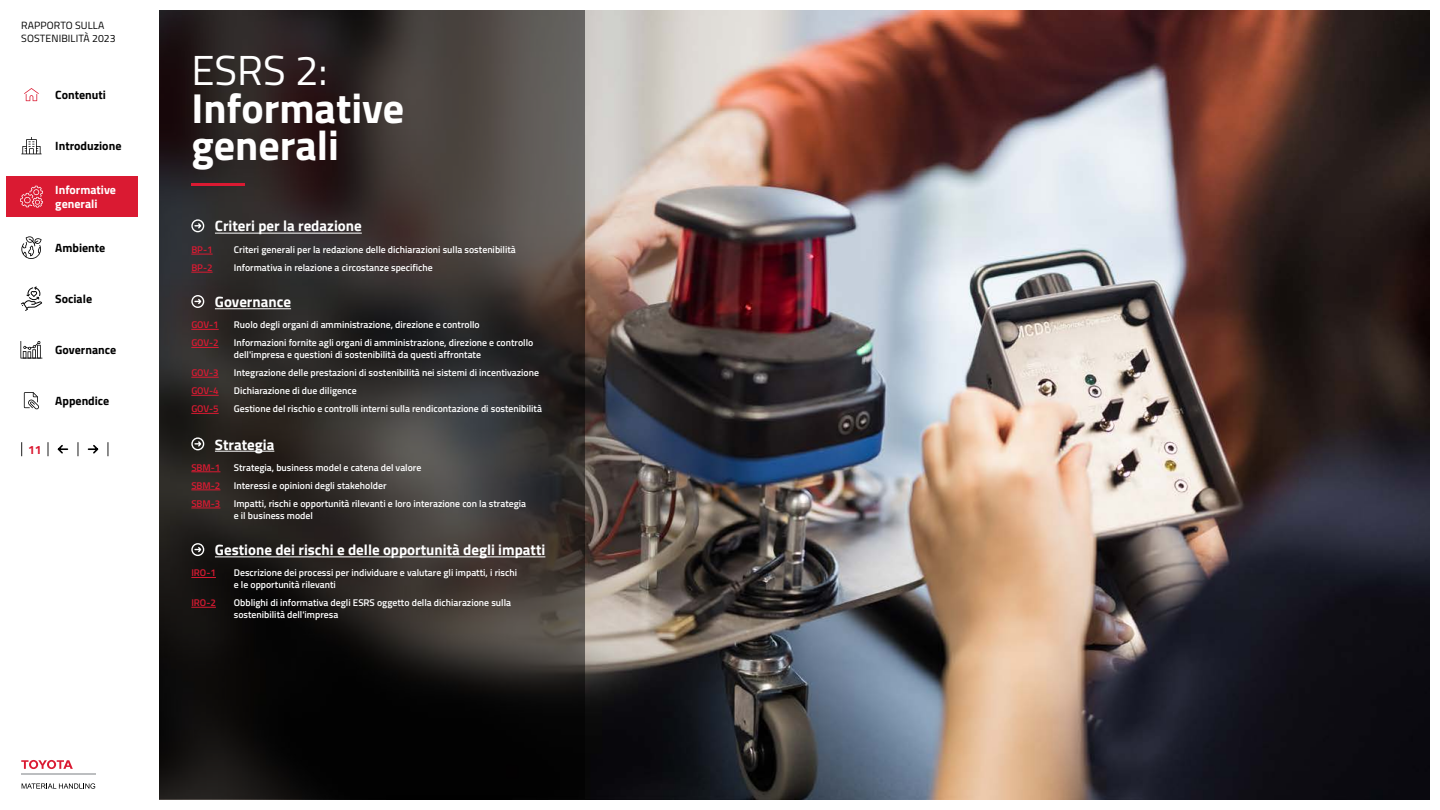
<style>
.page{position:relative;width:1440px;height:810px;background:#fff}
.page>*{position:absolute;margin:0;border:0;box-sizing:border-box;transform-origin:0 0}
.t1{font:700 42px/36.6px "Titillium";color:#fff}
.t2{font:42px "Titillium";color:#fff}
.t3{font:700 15px "Titillium";color:#fff}
.t4{font:700 12px "Titillium";color:#000}
.t5{font:700 12px/14.4px "Titillium";color:#fff}
.t6{font:700 12px "Titillium";color:#da1a32}
.t7{font:10.5px/12.6px "Titillium";letter-spacing:.01em;color:#000}
.t8{font:600 9.75px/11.7px "Titillium";color:#fff}
.t9{font:600 9.75px "Titillium";color:#da1a32}
</style>
<div class="page">
<img style="left:585px;top:11px;width:844px;height:788px">
<svg style="left:159px;top:11px;width:426px;height:788px;background:#2e2927"></svg>
<hr style="left:191px;top:183px;width:53px;height:2px;background:#da1a32">
<svg style="left:191px;top:254px;width:22px;height:1px"></svg>
<svg style="left:191px;top:272px;width:22px;height:1px"></svg>
<svg style="left:191px;top:329px;width:28px;height:1px"></svg>
<svg style="left:191px;top:347px;width:28px;height:1px"></svg>
<svg style="left:191px;top:377px;width:28px;height:1px"></svg>
<svg style="left:191px;top:395px;width:28px;height:1px"></svg>
<svg style="left:191px;top:413px;width:28px;height:1px"></svg>
<svg style="left:191px;top:577px;width:25px;height:1px"></svg>
<svg style="left:191px;top:607px;width:25px;height:1px"></svg>
<svg style="left:191px;top:472px;width:29px;height:1px"></svg>
<svg style="left:191px;top:490px;width:29px;height:1px"></svg>
<svg style="left:191px;top:508px;width:29px;height:1px"></svg>
<svg style="left:21px;top:760px;width:52px;height:9px"></svg>
<hr style="left:21px;top:773px;width:75px;height:2px;background:#bcbec0">
<svg style="left:22px;top:783px;width:73px;height:6px"></svg>
<div style="left:6px;top:176px;width:132px;height:41px;background:#da1a32"></div>
<svg style="left:20px;top:186px;width:23px;height:22px"></svg>
<svg style="left:24px;top:88px;width:15px;height:13px"></svg>
<svg style="left:21px;top:236px;width:21px;height:23px"></svg>
<svg style="left:24px;top:392px;width:15px;height:17px"></svg>
<svg style="left:20px;top:341px;width:22px;height:17px"></svg>
<svg style="left:21px;top:286px;width:21px;height:25px"></svg>
<svg style="left:21px;top:442px;width:1px;height:14px"></svg>
<svg style="left:48px;top:442px;width:1px;height:14px"></svg>
<svg style="left:78px;top:442px;width:1px;height:14px"></svg>
<svg style="left:108px;top:442px;width:1px;height:14px"></svg>
<svg style="left:57px;top:445px;width:12px;height:9px"></svg>
<svg style="left:87px;top:445px;width:12px;height:9px"></svg>
<svg style="left:21px;top:137px;width:21px;height:17px"></svg>
<svg style="left:191px;top:219px;width:13px;height:13px"></svg>
<hr style="left:215px;top:233px;width:147px;height:1px;background:#fff">
<svg style="left:191px;top:295px;width:13px;height:13px"></svg>
<hr style="left:215px;top:309px;width:76px;height:1px;background:#fff">
<svg style="left:191px;top:437px;width:13px;height:13px"></svg>
<hr style="left:215px;top:451px;width:59px;height:1px;background:#fff">
<svg style="left:191px;top:543px;width:13px;height:13px"></svg>
<hr style="left:215px;top:557px;width:330px;height:1px;background:#fff">
<p class="t7" style="left:21px;top:19px;width:96px">RAPPORTO SULLA<br>SOSTENIBILITÀ 2023</p>
<p class="t4" style="left:55px;top:86px;width:52px">Contenuti</p>
<p class="t4" style="left:55px;top:137px;width:68px">Introduzione</p>
<p class="t5" style="left:55px;top:182px;width:62px">Informative generali</p>
<p class="t4" style="left:55px;top:239px;width:52px">Ambiente</p>
<p class="t4" style="left:55px;top:290px;width:38px">Sociale</p>
<p class="t4" style="left:55px;top:341px;width:62px">Governance</p>
<p class="t6" style="left:28px;top:440px;width:15px">11</p>
<p class="t4" style="left:55px;top:392px;width:56px">Appendice</p>
<h1 class="t2" style="left:191px;top:39px;width:138px">ESRS 2:</h1>
<h1 class="t1" style="left:191px;top:88px;width:214px">Informative generali</h1>
<h2 class="t3" style="left:215px;top:215px;width:148px">Criteri per la redazione</h2>
<p class="t9" style="left:191px;top:242px;width:23px">BP-1</p>
<p class="t8" style="left:234px;top:243px;width:283px">Criteri generali per la redazione delle dichiarazioni sulla sostenibilità</p>
<p class="t9" style="left:191px;top:260px;width:23px">BP-2</p>
<p class="t8" style="left:234px;top:261px;width:200px">Informativa in relazione a circostanze specifiche</p>
<h2 class="t3" style="left:215px;top:290px;width:78px">Governance</h2>
<p class="t9" style="left:191px;top:318px;width:29px">GOV-1</p>
<p class="t8" style="left:234px;top:319px;width:247px">Ruolo degli organi di amministrazione, direzione e controllo</p>
<p class="t9" style="left:191px;top:336px;width:29px">GOV-2</p>
<p class="t8" style="left:234px;top:337px;width:301px">Informazioni fornite agli organi di amministrazione, direzione e controllo dell'impresa e questioni di sostenibilità da questi affrontate</p>
<p class="t9" style="left:191px;top:365px;width:29px">GOV-3</p>
<p class="t8" style="left:234px;top:366px;width:307px">Integrazione delle prestazioni di sostenibilità nei sistemi di incentivazione</p>
<p class="t9" style="left:191px;top:383px;width:29px">GOV-4</p>
<p class="t8" style="left:234px;top:384px;width:124px">Dichiarazione di due diligence</p>
<p class="t9" style="left:191px;top:402px;width:29px">GOV-5</p>
<p class="t8" style="left:234px;top:403px;width:310px">Gestione del rischio e controlli interni sulla rendicontazione di sostenibilità</p>
<h2 class="t3" style="left:215px;top:433px;width:61px">Strategia</h2>
<p class="t9" style="left:191px;top:460px;width:31px">SBM-1</p>
<p class="t8" style="left:234px;top:461px;width:189px">Strategia, business model e catena del valore</p>
<p class="t9" style="left:191px;top:478px;width:31px">SBM-2</p>
<p class="t8" style="left:234px;top:479px;width:154px">Interessi e opinioni degli stakeholder</p>
<p class="t9" style="left:191px;top:496px;width:31px">SBM-3</p>
<p class="t8" style="left:234px;top:497px;width:294px">Impatti, rischi e opportunità rilevanti e loro interazione con la strategia e il business model</p>
<h2 class="t3" style="left:215px;top:539px;width:332px">Gestione dei rischi e delle opportunità degli impatti</h2>
<p class="t9" style="left:191px;top:566px;width:26px">IRO-1</p>
<p class="t8" style="left:234px;top:567px;width:285px">Descrizione dei processi per individuare e valutare gli impatti, i rischi e le opportunità rilevanti</p>
<p class="t9" style="left:191px;top:595px;width:26px">IRO-2</p>
<p class="t8" style="left:234px;top:596px;width:279px">Obblighi di informativa degli ESRS oggetto della dichiarazione sulla sostenibilità dell'impresa</p>
</div>
